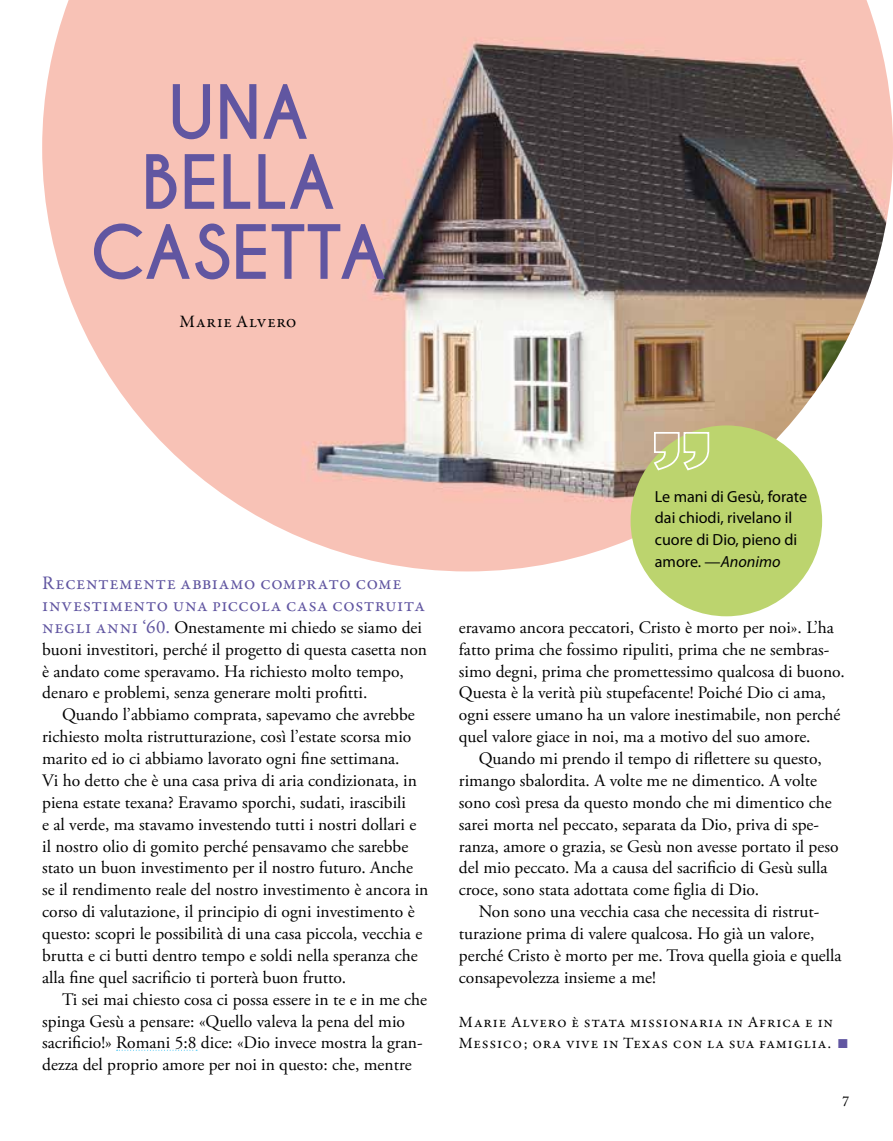
<style>
.page{position:relative;width:893px;height:1141px;background:#fff}
.page>*{position:absolute;margin:0;border:0;box-sizing:border-box;transform-origin:0 0}
.t1{font:700 70px/70px "Caviar Dreams";color:#6156a1;text-align:center}
.t2{font:19.25px/21.9px "Garamond Premr Pro";letter-spacing:.02em;color:#6156a1}
.t3{font:17.5px/21.9px "Adobe Garamond Pro";color:#000}
.t4{font:17.5px "Garamond Premr Pro";letter-spacing:.05em;color:#000}
.t5{font:16.1px/21.9px "Myriad Pro";color:#000}
.t6{font:15.75px/21.9px "Garamond Premr Pro";letter-spacing:.05em;color:#000}
.t7{font:14px "Adobe Caslon Pro";color:#000}
.s1{font-family:"Garamond Premr Pro";font-size:19.25px;color:#6156a1}
.s2{font-style:italic}
.s3{font-family:"Arial";font-size:19.25px;color:#6156a1}
</style>
<div class="page">
<img style="left:42px;top:0;width:851px;height:571px">
<div style="left:631px;top:425px;width:191px;height:191px;background:#bcd46e;border-radius:50%"></div>
<svg style="left:652px;top:431px;width:58px;height:40px"></svg>
<svg style="left:117px;top:1050px;width:80px;height:1px"></svg>
<h1 class="t1" style="left:90px;top:79px;width:298px">UNA<br>BELLA<br>CASETTA</h1>
<p class="t4" style="left:179px;top:310px;width:119px">Marie Alvero</p>
<p class="t2" style="left:42px;top:573px;width:384px">Recentemente abbiamo comprato come investimento una piccola casa costruita</p>
<p class="t3" style="left:42px;top:617px;width:386px"><span class="s1">negli anni ‘60.</span> Onestamente mi chiedo se siamo dei buoni investitori, perché il progetto di questa casetta non è andato come speravamo. Ha richiesto molto tempo, denaro e problemi, senza generare molti profitti.</p>
<p class="t3" style="left:42px;top:704px;width:388px;text-indent:20px">Quando l’abbiamo comprata, sapevamo che avrebbe richiesto molta ristrutturazione, così l’estate scorsa mio marito ed io ci abbiamo lavorato ogni fine settimana.<br>Vi ho detto che è una casa priva di aria condizionata, in piena estate texana? Eravamo sporchi, sudati, irascibili<br>e al verde, ma stavamo investendo tutti i nostri dollari e il nostro olio di gomito perché pensavamo che sarebbe stato un buon investimento per il nostro futuro. Anche se il rendimento reale del nostro investimento è ancora in corso di valutazione, il principio di ogni investimento è questo: scopri le possibilità di una casa piccola, vecchia e brutta e ci butti dentro tempo e soldi nella speranza che alla fine quel sacrificio ti porterà buon frutto.</p>
<p class="t3" style="left:42px;top:989px;width:386px;text-indent:20px">Ti sei mai chiesto cosa ci possa essere in te e in me che spinga Gesù a pensare: «Quello valeva la pena del mio sacrificio!» Romani 5:8 dice: «Dio invece mostra la gran&shy;dezza del proprio amore per noi in questo: che, mentre</p>
<p class="t5" style="left:655px;top:485px;width:154px">Le mani di Gesù, forate dai chiodi, rivelano il cuore di Dio, pieno di amore. —<span class="s2">Anonimo</span></p>
<p class="t3" style="left:459px;top:617px;width:387px">eravamo ancora peccatori, Cristo è morto per noi». L’ha fatto prima che fossimo ripuliti, prima che ne sembras&shy;simo degni, prima che promettessimo qualcosa di buono.<br>Questa è la verità più stupefacente! Poiché Dio ci ama, ogni essere umano ha un valore inestimabile, non perché quel valore giace in noi, ma a motivo del suo amore.</p>
<p class="t3" style="left:459px;top:748px;width:381px;text-indent:20px">Quando mi prendo il tempo di riflettere su questo, rimango sbalordita. A volte me ne dimentico. A volte sono così presa da questo mondo che mi dimentico che sarei morta nel peccato, separata da Dio, priva di spe&shy;ranza, amore o grazia, se Gesù non avesse portato il peso del mio peccato. Ma a causa del sacrificio di Gesù sulla croce, sono stata adottata come figlia di Dio.</p>
<p class="t3" style="left:459px;top:901px;width:384px;text-indent:20px">Non sono una vecchia casa che necessita di ristrut&shy;turazione prima di valere qualcosa. Ho già un valore, perché Cristo è morto per me. Trova quella gioia e quella consapevolezza insieme a me!</p>
<p class="t6" style="left:459px;top:1011px;width:391px">Marie Alvero è stata missionaria in Africa e in<br>Messico; ora vive in Texas con la sua famiglia. <span class="s3">■</span></p>
<p class="t7" style="left:842px;top:1093px;width:8px">7</p>
</div>
